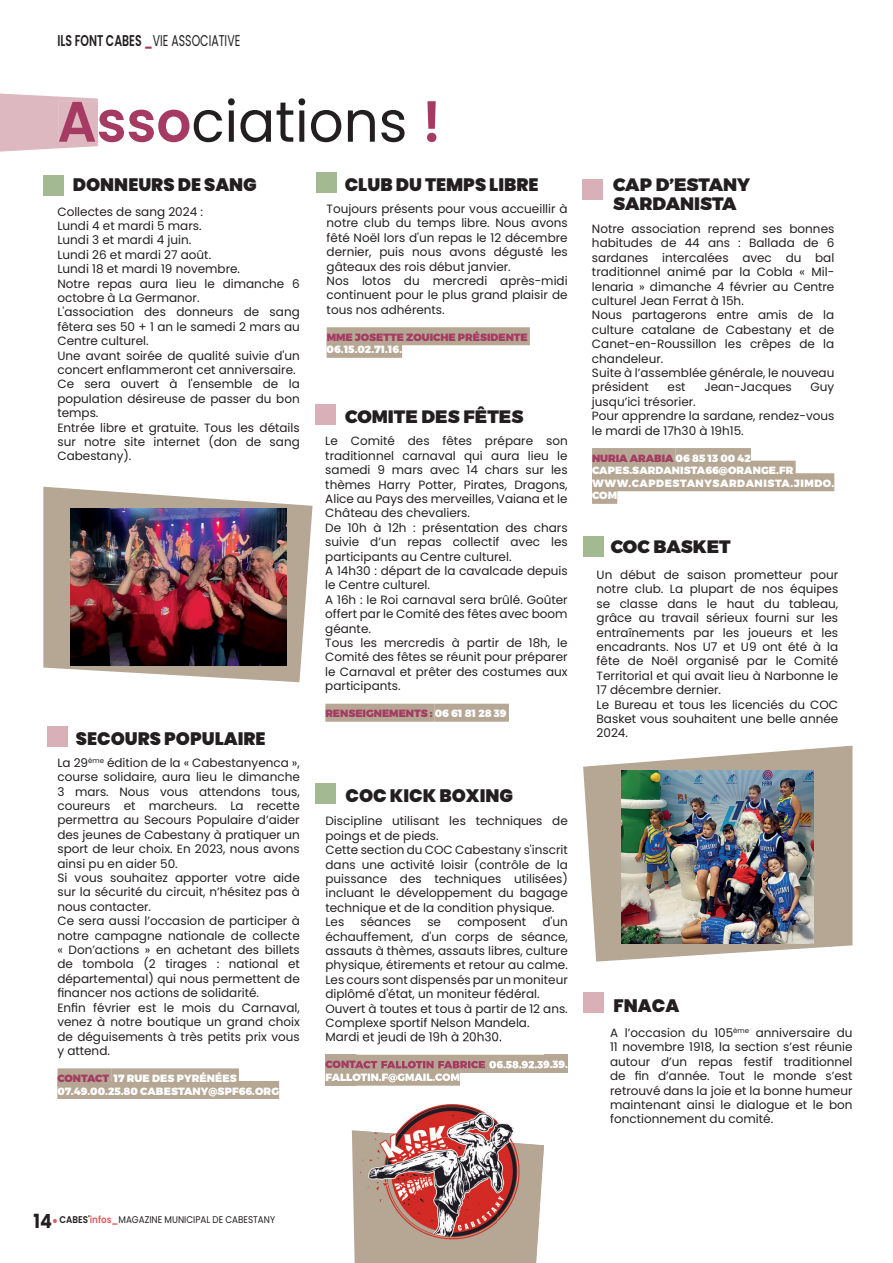
<style>
.page{position:relative;width:893px;height:1263px;background:#fff}
.page>*{position:absolute;margin:0;border:0;box-sizing:border-box;transform-origin:0 0}
.t1{font:57px "Poppins";color:#231f20;scale:.96 1}
.t2{font:900 18px "Poppins";color:#231f20}
.t3{font:900 18px/19.5px "Montserrat";color:#231f20}
.t4{font:15.6px "Poppins";color:#231f20;scale:.7 1}
.t5{font:12px/14.4px "Poppins";color:#231f20}
.t6{font:900 10.5px/12.6px "Montserrat";letter-spacing:.01em;color:#fff}
.t7{font:900 10.5px "Montserrat";color:#a53a62}
.t8{font:9.75px "Poppins";color:#231f20;scale:.9 1}
.s1{font-weight:600}
.s2{font-weight:600;color:#a53a62}
.s3{color:#a53a62}
.s4{color:#fff}
.s5{font-weight:700;font-size:19.5px}
.s6{font-weight:600;font-size:15px;color:#e4585e}
.s7{font-weight:600;color:#e4585e}
</style>
<div class="page">
<svg style="left:0;top:94px;width:98px;height:58px;background:#e2c0c7"></svg>
<div style="left:59px;top:102px;width:39px;height:40px;background:#deb8c0"></div>
<div style="left:43px;top:175px;width:21px;height:21px;background:#a2b992"></div>
<div style="left:583px;top:993px;width:20px;height:20px;background:#d9afb8"></div>
<div style="left:315px;top:783px;width:20px;height:20px;background:#a2b992"></div>
<div style="left:592px;top:448px;width:84px;height:18px;background:#b6a795"></div>
<div style="left:676px;top:448px;width:75px;height:18px;background:#b6a795"></div>
<div style="left:592px;top:461px;width:204px;height:18px;background:#b6a795"></div>
<div style="left:592px;top:473px;width:242px;height:18px;background:#b6a795"></div>
<div style="left:592px;top:486px;width:25px;height:18px;background:#b6a795"></div>
<div style="left:325px;top:1055px;width:164px;height:18px;background:#b6a795"></div>
<div style="left:489px;top:1055px;width:79px;height:18px;background:#b6a795"></div>
<div style="left:325px;top:1067px;width:135px;height:18px;background:#b6a795"></div>
<div style="left:583px;top:179px;width:20px;height:20px;background:#d9afb8"></div>
<div style="left:583px;top:536px;width:20px;height:21px;background:#a2b992"></div>
<div style="left:325px;top:704px;width:110px;height:18px;background:#b6a795"></div>
<div style="left:435px;top:704px;width:74px;height:18px;background:#b6a795"></div>
<div style="left:316px;top:405px;width:20px;height:20px;background:#d9afb8"></div>
<div style="left:316px;top:172px;width:20px;height:21px;background:#a2b992"></div>
<div style="left:47px;top:726px;width:21px;height:20px;background:#d9afb8"></div>
<svg style="left:43px;top:487px;width:270px;height:195px;fill:#b6a795"></svg>
<svg style="left:352px;top:1130px;width:5px;height:133px"></svg>
<svg style="left:583px;top:746px;width:269px;height:215px;fill:#b6a795"></svg>
<img style="left:71px;top:509px;width:215px;height:156px">
<img style="left:357px;top:1044px;width:140px;height:86px">
<img style="left:497px;top:1040px;width:47px;height:101px">
<img style="left:357px;top:1055px;width:187px;height:18px">
<img style="left:357px;top:1068px;width:103px;height:17px">
<img style="left:357px;top:1040px;width:144px;height:4px">
<img style="left:357px;top:1061px;width:128px;height:7px">
<img style="left:489px;top:1061px;width:55px;height:7px">
<img style="left:357px;top:1073px;width:102px;height:9px">
<img style="left:357px;top:1130px;width:140px;height:133px">
<img style="left:497px;top:1141px;width:47px;height:122px">
<img style="left:621px;top:770px;width:193px;height:173px">
<div style="left:327px;top:327px;width:203px;height:18px;background:#b6a795"></div>
<div style="left:327px;top:340px;width:75px;height:18px;background:#b6a795"></div>
<div style="left:57px;top:1068px;width:54px;height:18px;background:#b6a795"></div>
<div style="left:111px;top:1068px;width:128px;height:18px;background:#b6a795"></div>
<div style="left:57px;top:1081px;width:222px;height:18px;background:#b6a795"></div>
<h3 class="t4" style="left:57px;top:32px;width:263px"><span class="s1">ILS FONT CABES</span> <span class="s2">_</span>VIE ASSOCIATIVE</h3>
<h1 class="t1" style="left:57px;top:89px;width:401px"><span class="s2">Asso</span>ciations <span class="s2">!</span></h1>
<h2 class="t2" style="left:73px;top:174px;width:186px">DONNEURS DE SANG</h2>
<p class="t5" style="left:57px;top:204px;width:244px">Collectes de sang 2024 :<br>Lundi 4 et mardi 5 mars.<br>Lundi 3 et mardi 4 juin.<br>Lundi 26 et mardi 27 août.<br>Lundi 18 et mardi 19 novembre.<br>Notre repas aura lieu le dimanche 6 octobre à La Germanor.<br>L'association des donneurs de sang fêtera ses 50 + 1 an le samedi 2 mars au<br>Centre culturel.<br>Une avant soirée de qualité suivie d'un concert enflammeront cet anniversaire.<br>Ce sera ouvert à l'ensemble de la population désireuse de passer du bon temps.<br>Entrée libre et gratuite. Tous les détails sur notre site internet (don de sang<br>Cabestany).</p>
<h2 class="t2" style="left:76px;top:728px;width:191px">SECOURS POPULAIRE</h2>
<p class="t5" style="left:57px;top:755px;width:244px">La 29<sup>ème</sup> édition de la « Cabestanyenca », course solidaire, aura lieu le dimanche 3 mars. Nous vous attendons tous, coureurs et marcheurs. La recette permettra au Secours Populaire d’aider des jeunes de Cabestany à pratiquer un sport de leur choix. En 2023, nous avons ainsi pu en aider 50.<br>Si vous souhaitez apporter votre aide sur la sécurité du circuit, n’hésitez pas à nous contacter.<br>Ce sera aussi l’occasion de participer à notre campagne nationale de collecte « Don’actions » en achetant des billets de tombola (2 tirages : national et départemental) qui nous permettent de financer nos actions de solidarité.<br>Enfin février est le mois du Carnaval, venez à notre boutique un grand choix de déguisements à très petits prix vous y attend.</p>
<p class="t6" style="left:57px;top:1072px;width:223px"><span class="s3">CONTACT</span> 17 RUE DES PYRÉNÉES<br>07.49.00.25.80 CABESTANY@SPF66.ORG</p>
<h2 class="t2" style="left:345px;top:174px;width:195px">CLUB DU TEMPS LIBRE</h2>
<p class="t5" style="left:327px;top:202px;width:243px">Toujours présents pour vous accueillir à notre club du temps libre. Nous avons fêté Noël lors d'un repas le 12 décembre dernier, puis nous avons dégusté les gâteaux des rois début janvier.<br>Nos lotos du mercredi après-midi continuent pour le plus grand plaisir de tous nos adhérents.</p>
<p class="t7" style="left:327px;top:330px;width:203px">MME JOSETTE ZOUICHE PRÉSIDENTE</p>
<p class="t6" style="left:327px;top:344px;width:77px">06.15.02.71.16.</p>
<h2 class="t3" style="left:345px;top:407px;width:180px">COMITE DES FÊTES</h2>
<p class="t5" style="left:325px;top:434px;width:244px">Le Comité des fêtes prépare son traditionnel carnaval qui aura lieu le samedi 9 mars avec 14 chars sur les thèmes Harry Potter, Pirates, Dragons,<br>Alice au Pays des merveilles, Vaiana et le<br>Château des chevaliers.<br>De 10h à 12h : présentation des chars suivie d’un repas collectif avec les participants au Centre culturel.<br>A 14h30 : départ de la cavalcade depuis le Centre culturel.<br>A 16h : le Roi carnaval sera brûlé. Goûter offert par le Comité des fêtes avec boom géante.<br>Tous les mercredis à partir de 18h, le<br>Comité des fêtes se réunit pour préparer le Carnaval et prêter des costumes aux participants.</p>
<p class="t7" style="left:325px;top:707px;width:183px">RENSEIGNEMENTS : <span class="s4">06 61 81 28 39</span></p>
<h2 class="t2" style="left:346px;top:785px;width:169px">COC KICK BOXING</h2>
<p class="t5" style="left:325px;top:814px;width:244px">Discipline utilisant les techniques de poings et de pieds.<br>Cette section du COC Cabestany s'inscrit dans une activité loisir (contrôle de la puissance des techniques utilisées) incluant le développement du bagage technique et de la condition physique.<br>Les</p>
<p class="t5" style="left:325px;top:915px;width:244px;text-indent:217px">d'un échauffement, d'un corps de séance, assauts à thèmes, assauts libres, culture physique, étirements et retour au calme.<br>Les cours sont dispensés par un moniteur diplômé d'état, un moniteur fédéral.<br>Ouvert à toutes et tous à partir de 12 ans.<br>Complexe sportif Nelson Mandela.<br>Mardi et jeudi de 19h à 20h30.</p>
<p class="t5" style="left:361px;top:915px;width:52px">séances</p>
<p class="t5" style="left:427px;top:915px;width:15px">se</p>
<p class="t5" style="left:457px;top:915px;width:70px">composent</p>
<h2 class="t3" style="left:613px;top:175px;width:138px">CAP D’ESTANY<br>SARDANISTA</h2>
<p class="t5" style="left:592px;top:222px;width:244px">Notre association reprend ses bonnes habitudes de 44 ans : Ballada de 6 sardanes intercalées avec du bal traditionnel animé par la Cobla « Mil&shy;lenaria » dimanche 4 février au Centre culturel Jean Ferrat à 15h.<br>Nous partagerons entre amis de la culture catalane de Cabestany et de<br>Canet-en-Roussillon les crêpes de la chandeleur.<br>Suite à l’assemblée générale, le nouveau président</p>
<p class="t5" style="left:668px;top:380px;width:20px">est</p>
<p class="t5" style="left:704px;top:380px;width:89px">Jean-Jacques</p>
<p class="t5" style="left:811px;top:380px;width:25px">Guy</p>
<p class="t5" style="left:592px;top:394px;width:244px">jusqu’ici trésorier.<br>Pour apprendre la sardane, rendez-vous le mardi de 17h30 à 19h15.</p>
<p class="t6" style="left:592px;top:452px;width:244px"><span class="s3">NURIA ARABIA</span> 06 85 13 00 42<br>CAPES.SARDANISTA66@ORANGE.FR<br>WWW.CAPDESTANYSARDANISTA.JIMDO.<br>COM</p>
<h2 class="t3" style="left:611px;top:537px;width:121px">COC BASKET</h2>
<p class="t5" style="left:597px;top:568px;width:243px">Un début de saison prometteur pour notre club. La plupart de nos équipes se classe dans le haut du tableau, grâce au travail sérieux fourni sur les entraînements par les joueurs et les encadrants. Nos U7 et U9 ont été à la fête de Noël organisé par le Comité<br>Territorial et qui avait lieu à Narbonne le<br>17 décembre dernier.<br>Le Bureau et tous les licenciés du COC<br>Basket vous souhaitent une belle année<br>2024.</p>
<h2 class="t2" style="left:614px;top:995px;width:67px">FNACA</h2>
<p class="t5" style="left:610px;top:1026px;width:244px;text-align:justify">A l’occasion du 105<sup>ème</sup> anniversaire du 11 novembre 1918, la section s’est réunie autour d’un repas festif traditionnel de fin d’année. Tout le monde s’est retrouvé dans la joie et la bonne humeur maintenant ainsi le dialogue et le bon fonctionnement du comité.</p>
<p class="t8" style="left:34px;top:1214px;width:270px"><span class="s5">14</span><span class="s6">•</span> <span class="s1">CABES'</span><span class="s7">infos_</span>MAGAZINE MUNICIPAL DE CABESTANY</p>
</div>
